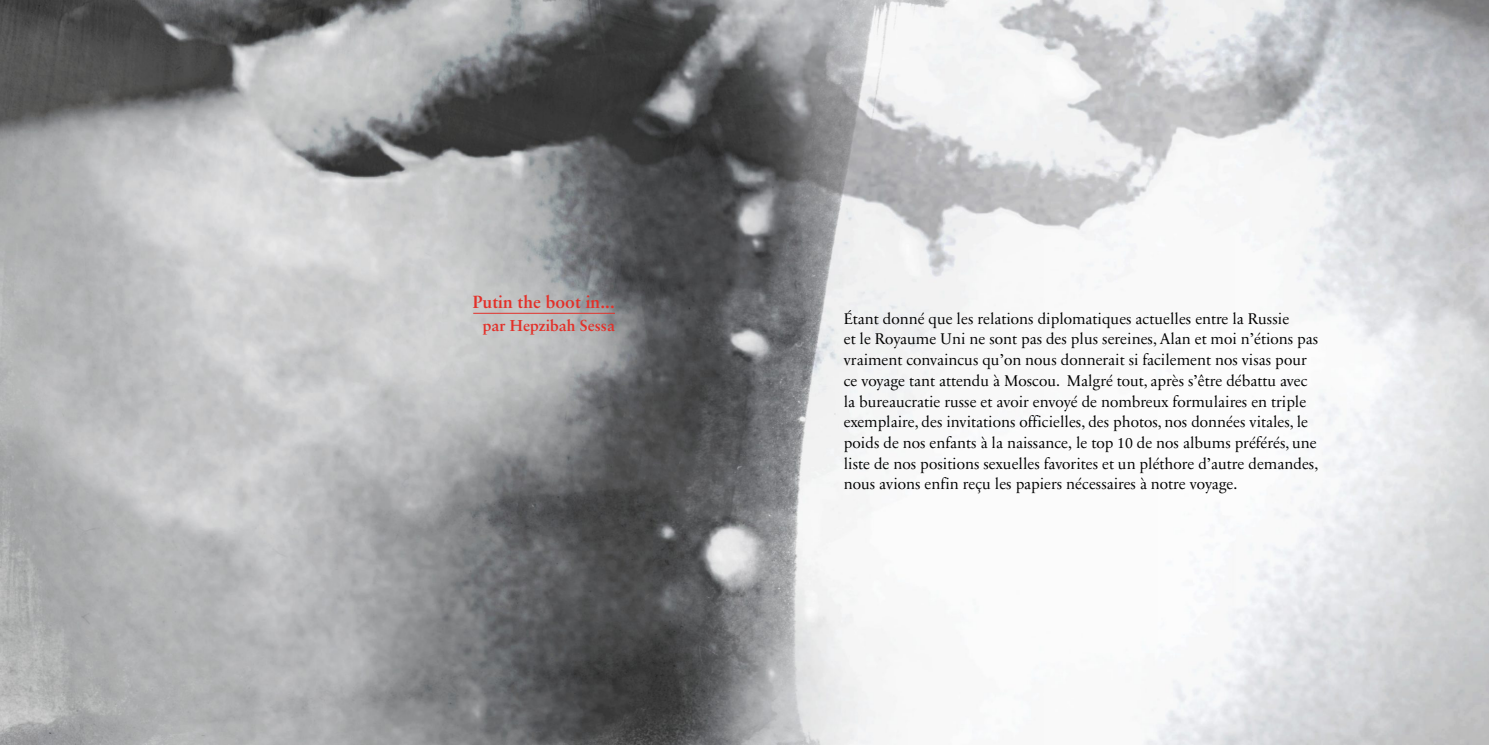
<style>
.page{position:relative;width:1489px;height:745px;background:#fff}
.page>*{position:absolute;margin:0;border:0;box-sizing:border-box;transform-origin:0 0}
.t1{font:700 17.5px "Sabon Cyr";letter-spacing:-2.22em;color:#e33029}
.t2{font:700 17.5px "Sabon Cyr";letter-spacing:-2.5em;color:#e33029}
.t3{font:15.75px/20.7px "Sabon Next LT Display";color:#000}
.t4{font:700 15.75px "Sabon Cyr";letter-spacing:-2.36em;color:#e33029}
.t5{font:700 15.75px "Sabon Cyr";letter-spacing:-2.5em;color:#e33029}
.s1{font-family:"Sabon Cyr"}
</style>
<div class="page">
<img style="left:0;top:0;width:1488px;height:744px">
<hr style="left:473px;top:312px;width:142px;height:1px;background:#e33029">
<p class="t1" style="left:492px;top:295px;width:158px">tintheboot in. . .</p>
<p class="t4" style="left:499px;top:319px;width:156px">r HepzibahSessa</p>
<p class="t3" style="left:843px;top:310px;width:476px">Étant donné que les relations diplomatiques actuelles entre la Russie<br>et le Royaume Uni ne sont pas des plus sereines, Alan et moi n<span class="s1">’</span>étions pas vraiment convaincus qu<span class="s1">’</span>on nous donnerait si facilement nos visas pour ce voyage tant attendu à Moscou. Malgré tout, après s<span class="s1">’</span>être débattu avec la bureaucratie russe et avoir envoyé de nombreux formulaires en triple exemplaire, des invitations officielles, des photos, nos données vitales, le poids de nos enfants à la naissance, le top 10 de nos albums préférés, une liste de nos positions sexuelles favorites et un pléthore d<span class="s1">’</span>autre demandes, nous avions enfin reçu les papiers nécessaires à notre voyage.</p>
<p class="t2" style="left:473px;top:295px;width:70px">Pu</p>
<p class="t5" style="left:482px;top:319px;width:58px">pa</p>
</div>
